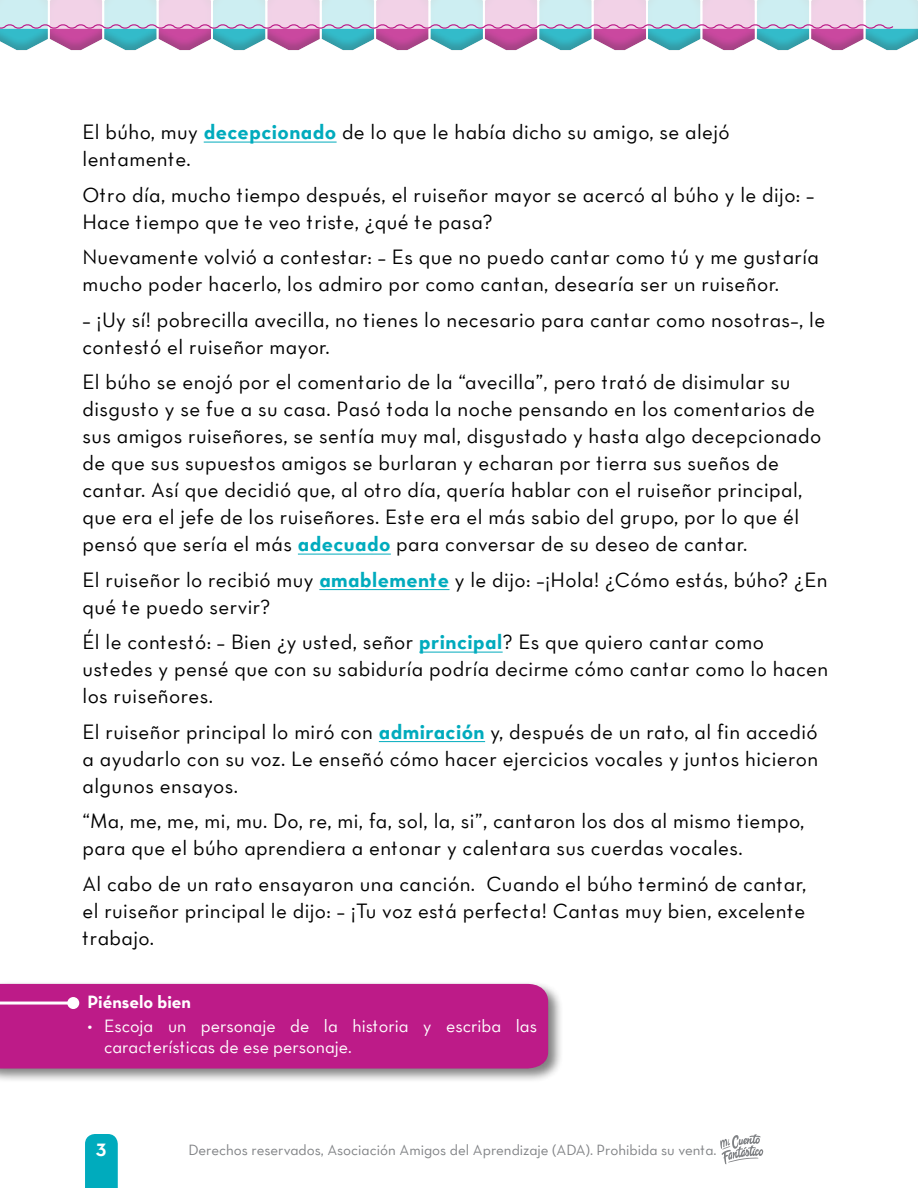
<style>
.page{position:relative;width:918px;height:1188px;background:#fff}
.page>*{position:absolute;margin:0;border:0;box-sizing:border-box;transform-origin:0 0}
.t1{font:500 21px/27px "LPT Neutra";letter-spacing:.02em;color:#000}
.t2{font:18px/21px "LPT Neutra";color:#fff}
.t3{font:700 18px "LPT Neutra";color:#fff}
.t4{font:500 15px "LPT Neutra";color:#808285}
.s1{font-weight:700;color:#00abbd}
</style>
<div class="page">
<svg style="left:0;top:0;width:918px;height:51px;background:#c0c0d7"></svg>
<svg style="left:720px;top:1134px;width:43px;height:30px"></svg>
<hr style="left:204px;top:142px;width:133px;height:1px;background:#00abbd">
<hr style="left:298px;top:554px;width:93px;height:1px;background:#00abbd">
<hr style="left:319px;top:589px;width:131px;height:1px;background:#00abbd">
<hr style="left:419px;top:652px;width:84px;height:1px;background:#00abbd">
<hr style="left:379px;top:741px;width:106px;height:1px;background:#00abbd">
<div style="left:0;top:981px;width:563px;height:103px;background:#000;opacity:.5"></div>
<div style="left:0;top:984px;width:548px;height:85px;background:#bd1b88"></div>
<hr style="left:0;top:1002px;width:73px;height:3px;background:#fff">
<div style="left:67px;top:997px;width:12px;height:12px;background:#fff;border-radius:50%"></div>
<svg style="left:85px;top:1134px;width:33px;height:54px;background:#07adbe"></svg>
<p class="t1" style="left:82px;top:118px;width:649px">El búho, muy <span class="s1">decepcionado</span> de lo que le había dicho su amigo, se alejó lentamente.</p>
<p class="t1" style="left:82px;top:181px;width:734px">Otro día, mucho tiempo después, el ruiseñor mayor se acercó al búho y le dijo: –<br>Hace tiempo que te veo triste, ¿qué te pasa?</p>
<p class="t1" style="left:82px;top:243px;width:738px">Nuevamente volvió a contestar: – Es que no puedo cantar como tú y me gustaría mucho poder hacerlo, los admiro por como cantan, desearía ser un ruiseñor.</p>
<p class="t1" style="left:82px;top:306px;width:744px">– ¡Uy sí! pobrecilla avecilla, no tienes lo necesario para cantar como nosotras–, le contestó el ruiseñor mayor.</p>
<p class="t1" style="left:82px;top:368px;width:740px">El búho se enojó por el comentario de la “avecilla”, pero trató de disimular su disgusto y se fue a su casa. Pasó toda la noche pensando en los comentarios de sus amigos ruiseñores, se sentía muy mal, disgustado y hasta algo decepcionado de que sus supuestos amigos se burlaran y echaran por tierra sus sueños de cantar. Así que decidió que, al otro día, quería hablar con el ruiseñor principal, que era el jefe de los ruiseñores. Este era el más sabio del grupo, por lo que él pensó que sería el más <span class="s1">adecuado</span> para conversar de su deseo de cantar.</p>
<p class="t1" style="left:82px;top:566px;width:747px">El ruiseñor lo recibió muy <span class="s1">amablemente</span> y le dijo: –¡Hola! ¿Cómo estás, búho? ¿En qué te puedo servir?</p>
<p class="t1" style="left:82px;top:628px;width:747px">Él le contestó: – Bien ¿y usted, señor <span class="s1">principal</span>? Es que quiero cantar como ustedes y pensé que con su sabiduría podría decirme cómo cantar como lo hacen los ruiseñores.</p>
<p class="t1" style="left:82px;top:718px;width:737px;text-align:justify">El ruiseñor principal lo miró con <span class="s1">admiración</span> y, después de un rato, al fin accedió a ayudarlo con su voz. Le enseñó cómo hacer ejercicios vocales y juntos hicieron algunos ensayos.</p>
<p class="t1" style="left:82px;top:807px;width:723px">“Ma, me, me, mi, mu. Do, re, mi, fa, sol, la, si”, cantaron los dos al mismo tiempo, para que el búho aprendiera a entonar y calentara sus cuerdas vocales.</p>
<p class="t1" style="left:82px;top:870px;width:725px;text-align:justify">Al cabo de un rato ensayaron una canción. Cuando el búho terminó de cantar, el ruiseñor principal le dijo: – ¡Tu voz está perfecta! Cantas muy bien, excelente trabajo.</p>
<p class="t3" style="left:88px;top:991px;width:105px">Piénselo bien</p>
<p class="t2" style="left:104px;top:1015px;width:435px;text-indent:-17px">• Escoja un personaje de la historia y escriba las características de ese personaje.</p>
<p class="t3" style="left:96px;top:1138px;width:12px">3</p>
<p class="t4" style="left:188px;top:1141px;width:530px">Derechos reservados, Asociación Amigos del Aprendizaje (ADA). Prohibida su venta.</p>
</div>
